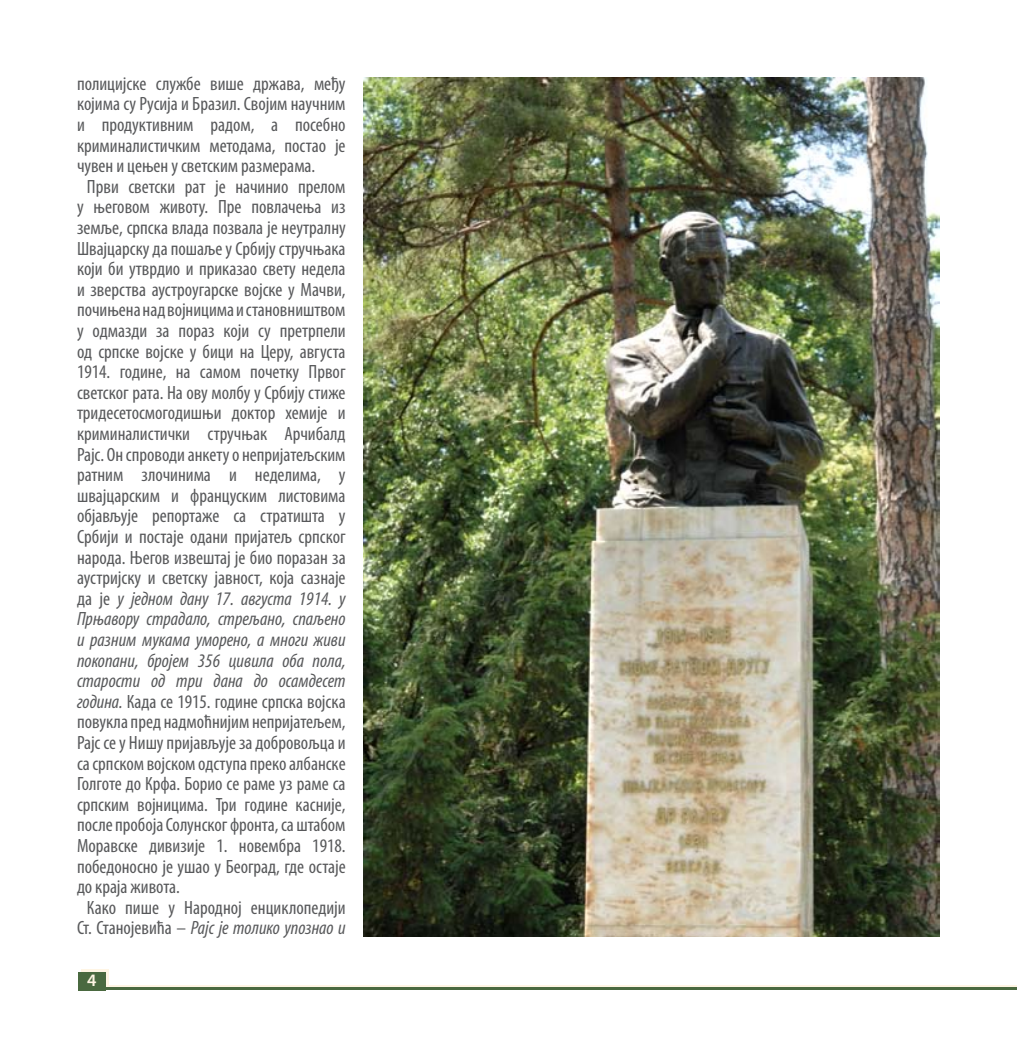
<style>
.page{position:relative;width:1017px;height:1042px;background:#fff}
.page>*{position:absolute;margin:0;border:0;box-sizing:border-box;transform-origin:0 0}
.t1{font:condensed 19.25px "Myriad Pro";color:#58595b}
.t2{font:italic condensed 19.25px "Myriad Pro";color:#58595b}
.t3{font:600 17.5px "Myriad Pro";color:#fff5e4}
.s1{font-style:normal}
.s2{font-style:italic}
</style>
<div class="page">
<div style="left:81px;top:969px;width:27px;height:19px;background:#fff5e4"></div>
<hr style="left:96px;top:985px;width:921px;height:3px;background:#fff5e4">
<hr style="left:89px;top:987px;width:928px;height:3px;background:#4a6940">
<div style="left:79px;top:971px;width:27px;height:19px;background:#4a6940"></div>
<img style="left:364px;top:77px;width:576px;height:859px">
<p class="t1" style="left:77px;top:72px;width:270px">полицијске службе више држава, међу</p>
<p class="t1" style="left:77px;top:92px;width:270px">којима су Русија и Бразил. Својим научним</p>
<p class="t1" style="left:77px;top:113px;width:270px">и продуктивним радом, а посебно</p>
<p class="t1" style="left:77px;top:133px;width:270px">криминалистичким методама, постао je</p>
<p class="t1" style="left:77px;top:154px;width:240px">чувен и цењен у светским размерама.</p>
<p class="t1" style="left:87px;top:175px;width:260px">Први светски рат је начинио прелом</p>
<p class="t1" style="left:77px;top:195px;width:270px">у његовом животу. Пре повлачења из</p>
<p class="t1" style="left:77px;top:216px;width:270px">земље, српска влада позвала је неутралну</p>
<p class="t1" style="left:77px;top:236px;width:270px">Швајцарску да пошаље у Србију стручњака</p>
<p class="t1" style="left:77px;top:257px;width:270px">који би утврдио и приказао свету недела</p>
<p class="t1" style="left:77px;top:278px;width:270px">и зверства аустроугарске војске у Мачви,</p>
<p class="t1" style="left:77px;top:298px;width:270px">почињена над војницима и становништвом</p>
<p class="t1" style="left:77px;top:319px;width:270px">у одмазди за пораз који су претрпели</p>
<p class="t1" style="left:77px;top:339px;width:270px">од српске војске у бици на Церу, августа</p>
<p class="t1" style="left:77px;top:360px;width:270px">1914. године, на самом почетку Првог</p>
<p class="t1" style="left:77px;top:381px;width:270px">светског рата. На ову молбу у Србију стиже</p>
<p class="t1" style="left:77px;top:401px;width:270px">тридесетосмогодишњи доктор хемије и</p>
<p class="t1" style="left:77px;top:422px;width:270px">криминалистички стручњак Арчибалд</p>
<p class="t1" style="left:77px;top:442px;width:270px">Рајс. Он спроводи анкету о непријатељским</p>
<p class="t1" style="left:77px;top:463px;width:270px">ратним злочинима и неделима, у</p>
<p class="t1" style="left:77px;top:484px;width:270px">швајцарским и француским листовима</p>
<p class="t1" style="left:77px;top:504px;width:270px">објављује репортаже са стратишта у</p>
<p class="t1" style="left:77px;top:525px;width:270px">Србији и постаје одани пријатељ српског</p>
<p class="t1" style="left:77px;top:545px;width:270px">народа. Његов извештај је био поразан за</p>
<p class="t1" style="left:77px;top:566px;width:270px">аустријску и светску јавност, која сазнаје</p>
<p class="t2" style="left:77px;top:587px;width:270px"><span class="s1">да је</span> у једном дану 17. августа 1914. у</p>
<p class="t2" style="left:77px;top:607px;width:270px">Прњавору страдало, стрељано, спаљено</p>
<p class="t2" style="left:77px;top:628px;width:270px">и разним мукама уморено, а многи живи</p>
<p class="t2" style="left:77px;top:648px;width:270px">покопани, бројем 356 цивила оба пола,</p>
<p class="t2" style="left:77px;top:669px;width:270px">старости од три дана до осамдесет</p>
<p class="t1" style="left:77px;top:690px;width:270px"><span class="s2">година.</span> Када се 1915. године српска војска</p>
<p class="t1" style="left:77px;top:710px;width:270px">повукла пред надмоћнијим непријатељем,</p>
<p class="t1" style="left:77px;top:731px;width:270px">Рајс се у Нишу пријављује за добровољца и</p>
<p class="t1" style="left:77px;top:751px;width:270px">са српском војском одступа преко албанске</p>
<p class="t1" style="left:77px;top:772px;width:270px">Голготе до Крфа. Борио се раме уз раме са</p>
<p class="t1" style="left:77px;top:793px;width:270px">српским војницима. Три године касније,</p>
<p class="t1" style="left:77px;top:813px;width:270px">после пробоја Солунског фронта, са штабом</p>
<p class="t1" style="left:77px;top:834px;width:270px">Моравске дивизије 1. новембра 1918.</p>
<p class="t1" style="left:77px;top:854px;width:270px">победоносно је ушао у Београд, где остаје</p>
<p class="t1" style="left:77px;top:875px;width:104px">до краја живота.</p>
<p class="t1" style="left:87px;top:896px;width:260px">Како пише у Народној енциклопедији</p>
<p class="t2" style="left:77px;top:916px;width:270px"><span class="s1">Ст. Станојевића –</span> Рајс је толико упознао и</p>
<p class="t3" style="left:87px;top:969px;width:11px">4</p>
</div>
